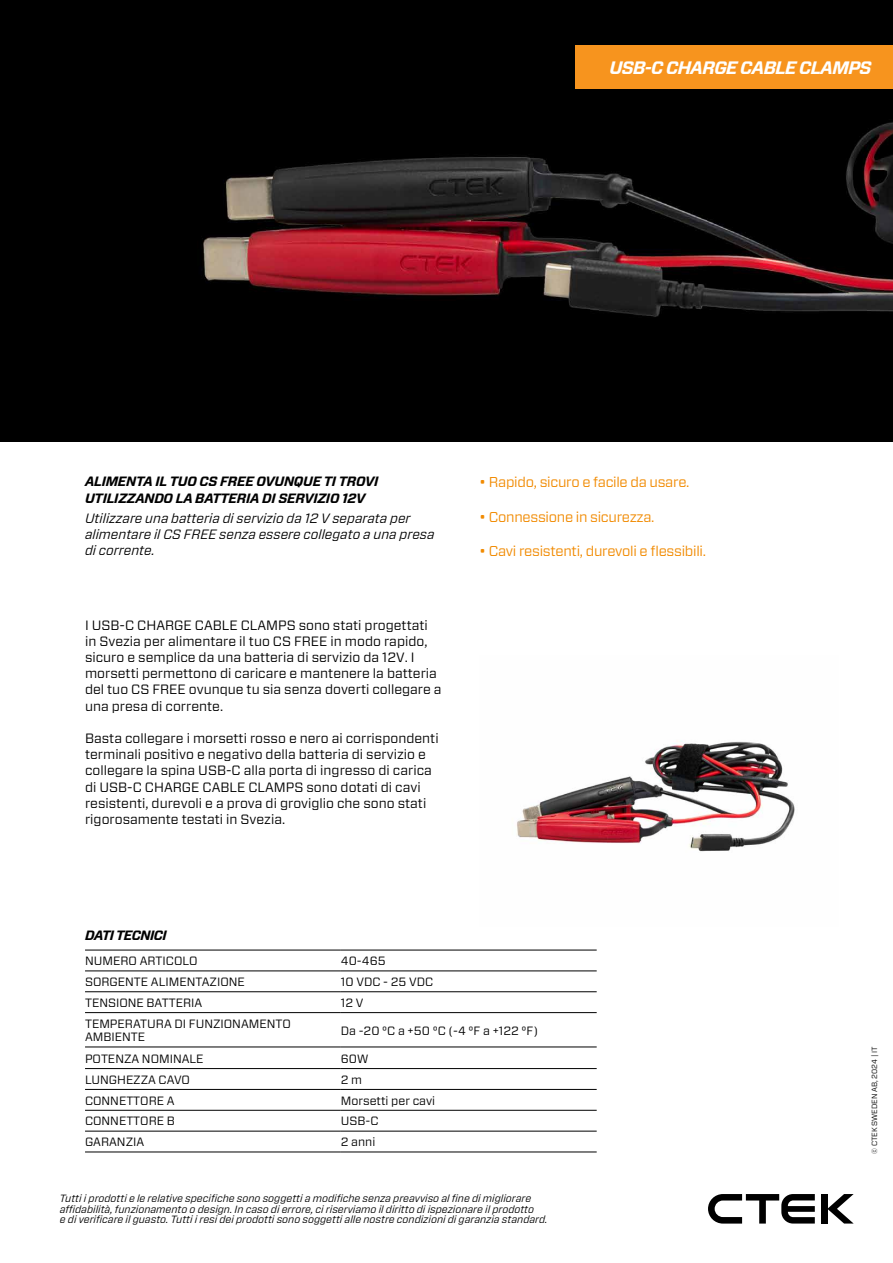
<style>
.page{position:relative;width:893px;height:1263px;background:#fff}
.page>*{position:absolute;margin:0;border:0;box-sizing:border-box;transform-origin:0 0}
.t1{font:italic 700 18px "Forza";letter-spacing:-.04em;color:#fff}
.t2{font:14.25px "Forza";letter-spacing:-.02em;color:#f18a00}
.t3{font:13.5px/16.2px "Forza";color:#000}
.t4{font:italic 13.5px/16.2px "Forza";color:#000}
.t5{font:italic 700 13.5px/16.2px "Forza";letter-spacing:-.02em;color:#000}
.t6{font:italic 700 13.5px "Forza";letter-spacing:-.04em;color:#000}
.t7{font:12px/13.5px "Forza";color:#000}
.t8{font:italic 10.5px/10.5px "Forza";color:#000}
.t9{font:7.5px "Forza";color:#000}
</style>
<div class="page">
<img style="left:0;top:0;width:893px;height:441px">
<div style="left:575px;top:45px;width:318px;height:44px;background:#f7941e"></div>
<div style="left:821px;top:1194px;width:6px;height:29px;background:#000"></div>
<svg style="left:827px;top:1194px;width:27px;height:29px"></svg>
<svg style="left:708px;top:1194px;width:107px;height:29px"></svg>
<img style="left:517px;top:741px;width:278px;height:111px">
<hr style="left:85px;top:1068px;width:256px;height:1px;background:#000">
<hr style="left:341px;top:1068px;width:256px;height:1px;background:#000">
<hr style="left:85px;top:1046px;width:256px;height:1px;background:#000">
<hr style="left:341px;top:1046px;width:256px;height:1px;background:#000">
<hr style="left:85px;top:1089px;width:256px;height:1px;background:#000">
<hr style="left:341px;top:1089px;width:256px;height:1px;background:#000">
<hr style="left:85px;top:1110px;width:256px;height:1px;background:#000">
<hr style="left:341px;top:1110px;width:256px;height:1px;background:#000">
<hr style="left:85px;top:1131px;width:256px;height:1px;background:#000">
<hr style="left:341px;top:1131px;width:256px;height:1px;background:#000">
<hr style="left:85px;top:1151px;width:256px;height:1px;background:#000">
<hr style="left:341px;top:1151px;width:256px;height:1px;background:#000">
<hr style="left:85px;top:1012px;width:256px;height:1px;background:#000">
<hr style="left:341px;top:1012px;width:256px;height:1px;background:#000">
<hr style="left:85px;top:991px;width:256px;height:1px;background:#000">
<hr style="left:341px;top:991px;width:256px;height:1px;background:#000">
<hr style="left:85px;top:950px;width:256px;height:1px;background:#000">
<hr style="left:341px;top:950px;width:256px;height:1px;background:#000">
<hr style="left:85px;top:970px;width:256px;height:1px;background:#000">
<hr style="left:341px;top:970px;width:256px;height:1px;background:#000">
<h1 class="t1" style="left:609px;top:56px;width:264px">USB-C CHARGE CABLE CLAMPS</h1>
<p class="t5" style="left:85px;top:474px;width:295px">ALIMENTA IL TUO CS FREE OVUNQUE TI TROVI<br>UTILIZZANDO LA BATTERIA DI SERVIZIO 12V</p>
<p class="t4" style="left:85px;top:510px;width:351px">Utilizzare una batteria di servizio da 12 V separata per alimentare il CS FREE senza essere collegato a una presa di corrente.</p>
<p class="t3" style="left:85px;top:616px;width:358px">I USB-C CHARGE CABLE CLAMPS sono stati progettati in Svezia per alimentare il tuo CS FREE in modo rapido, sicuro e semplice da una batteria di servizio da 12V. I morsetti permettono di caricare e mantenere la batteria del tuo CS FREE ovunque tu sia senza doverti collegare a una presa di corrente.</p>
<p class="t3" style="left:85px;top:730px;width:355px">Basta collegare i morsetti rosso e nero ai corrispondenti terminali positivo e negativo della batteria di servizio e collegare la spina USB-C alla porta di ingresso di carica di USB-C CHARGE CABLE CLAMPS sono dotati di cavi resistenti, durevoli e a prova di groviglio che sono stati rigorosamente testati in Svezia.</p>
<p class="t2" style="left:479px;top:473px;width:212px">• Rapido, sicuro e facile da usare.</p>
<p class="t2" style="left:479px;top:507px;width:177px">• Connessione in sicurezza.</p>
<p class="t2" style="left:479px;top:541px;width:228px">• Cavi resistenti, durevoli e flessibili.</p>
<p class="t6" style="left:85px;top:926px;width:83px">DATI TECNICI</p>
<p class="t7" style="left:85px;top:954px;width:114px">NUMERO ARTICOLO</p>
<p class="t7" style="left:341px;top:954px;width:46px">40-465</p>
<p class="t7" style="left:85px;top:975px;width:161px">SORGENTE ALIMENTAZIONE</p>
<p class="t7" style="left:341px;top:975px;width:94px">10 VDC - 25 VDC</p>
<p class="t7" style="left:85px;top:996px;width:119px">TENSIONE BATTERIA</p>
<p class="t7" style="left:341px;top:996px;width:24px">12 V</p>
<p class="t7" style="left:85px;top:1017px;width:207px">TEMPERATURA DI FUNZIONAMENTO<br>AMBIENTE</p>
<p class="t7" style="left:341px;top:1023px;width:199px">Da -20 °C a +50 °C (-4 °F a +122 °F)</p>
<p class="t7" style="left:85px;top:1051px;width:120px">POTENZA NOMINALE</p>
<p class="t7" style="left:341px;top:1051px;width:29px">60W</p>
<p class="t7" style="left:85px;top:1073px;width:107px">LUNGHEZZA CAVO</p>
<p class="t7" style="left:341px;top:1073px;width:23px">2 m</p>
<p class="t7" style="left:85px;top:1093px;width:91px">CONNETTORE A</p>
<p class="t7" style="left:341px;top:1093px;width:96px">Morsetti per cavi</p>
<p class="t7" style="left:85px;top:1114px;width:91px">CONNETTORE B</p>
<p class="t7" style="left:341px;top:1114px;width:39px">USB-C</p>
<p class="t7" style="left:85px;top:1135px;width:61px">GARANZIA</p>
<p class="t7" style="left:341px;top:1135px;width:36px">2 anni</p>
<p class="t8" style="left:60px;top:1193px;width:489px">Tutti i prodotti e le relative specifiche sono soggetti a modifiche senza preavviso al fine di migliorare affidabilità, funzionamento o design. In caso di errore, ci riserviamo il diritto di ispezionare il prodotto<br>e di verificare il guasto. Tutti i resi dei prodotti sono soggetti alle nostre condizioni di garanzia standard.</p>
<p class="t9" style="left:870px;top:1153px;width:108px;rotate:-90deg">© CTEK SWEDEN AB, 2024 | IT</p>
</div>
